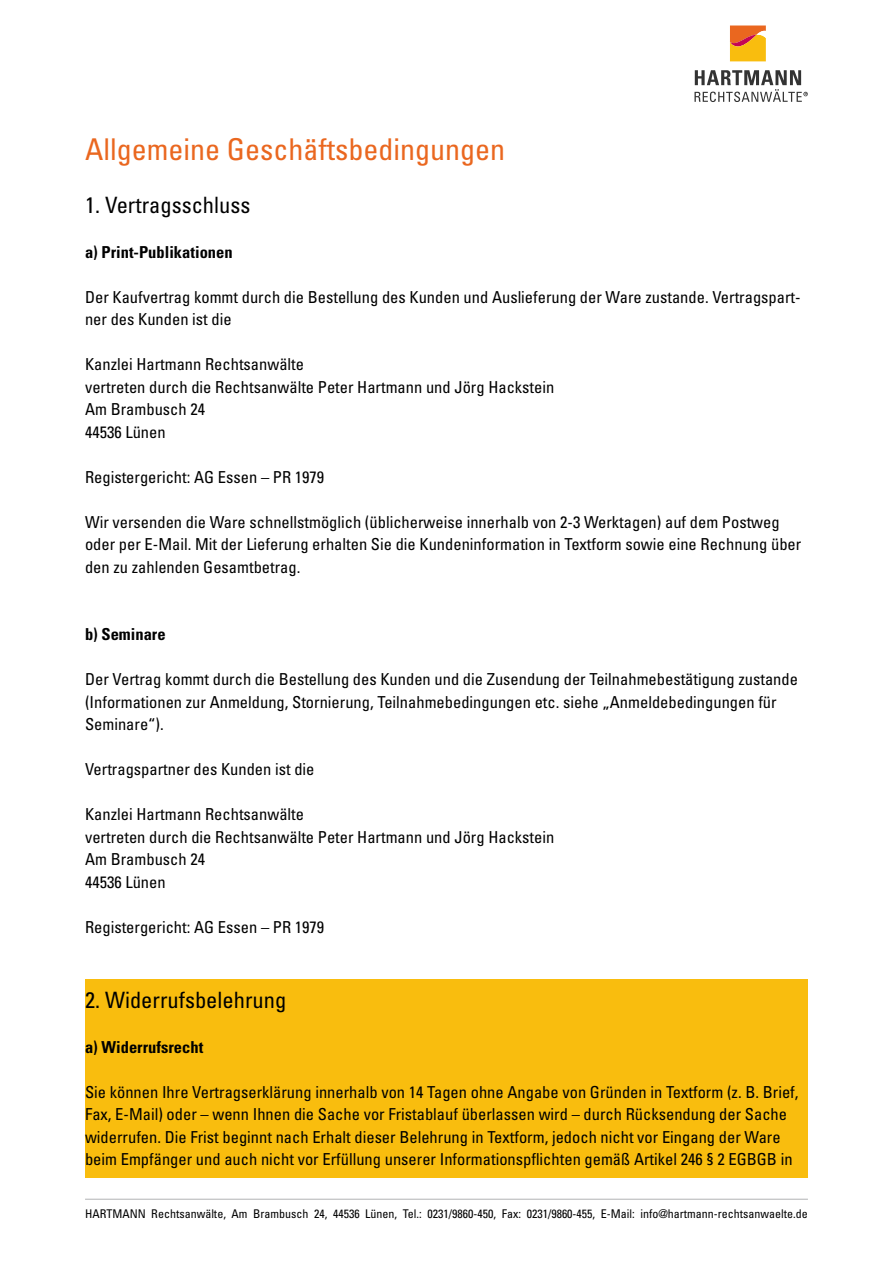
<style>
.page{position:relative;width:893px;height:1263px;background:#fff}
.page>*{position:absolute;margin:0;border:0;box-sizing:border-box;transform-origin:0 0}
.t1{font:condensed 30px "Univers";color:#ea671f}
.t2{font:condensed 22.5px "Univers";color:#000}
.t3{font:condensed 16.5px/22.5px "Univers";color:#000}
.t4{font:700 condensed 16.5px "Univers";color:#000}
.t5{font:condensed 12px "Univers";color:#000}
</style>
<div class="page">
<svg style="left:730px;top:26px;width:36px;height:35px"></svg>
<svg style="left:694px;top:70px;width:114px;height:32px"></svg>
<hr style="left:85px;top:1199px;width:723px;height:1px;background:#b1b3b4">
<div style="left:85px;top:979px;width:723px;height:199px;background:#f9bd0e"></div>
<h1 class="t1" style="left:85px;top:130px;width:421px">Allgemeine Geschäftsbedingungen</h1>
<h2 class="t2" style="left:85px;top:190px;width:167px">1. Vertragsschluss</h2>
<p class="t4" style="left:85px;top:242px;width:149px">a) Print-Publikationen</p>
<p class="t3" style="left:85px;top:285px;width:717px">Der Kaufvertrag kommt durch die Bestellung des Kunden und Auslieferung der Ware zustande. Vertragspart&shy;ner des Kunden ist die</p>
<p class="t3" style="left:85px;top:353px;width:471px">Kanzlei Hartmann Rechtsanwälte<br>vertreten durch die Rechtsanwälte Peter Hartmann und Jörg Hackstein<br>Am Brambusch 24<br>44536 Lünen</p>
<p class="t3" style="left:85px;top:465px;width:241px">Registergericht: AG Essen – PR 1979</p>
<p class="t3" style="left:85px;top:510px;width:718px">Wir versenden die Ware schnellstmöglich (üblicherweise innerhalb von 2-3 Werktagen) auf dem Postweg oder per E-Mail. Mit der Lieferung erhalten Sie die Kundeninformation in Textform sowie eine Rechnung über den zu zahlenden Gesamtbetrag.</p>
<p class="t4" style="left:85px;top:624px;width:82px">b) Seminare</p>
<p class="t3" style="left:85px;top:668px;width:714px">Der Vertrag kommt durch die Bestellung des Kunden und die Zusendung der Teilnahmebestätigung zustande (Informationen zur Anmeldung, Stornierung, Teilnahmebedingungen etc. siehe „Anmeldebedingungen für<br>Seminare“).</p>
<p class="t3" style="left:85px;top:758px;width:231px">Vertragspartner des Kunden ist die</p>
<p class="t3" style="left:85px;top:803px;width:471px">Kanzlei Hartmann Rechtsanwälte<br>vertreten durch die Rechtsanwälte Peter Hartmann und Jörg Hackstein<br>Am Brambusch 24<br>44536 Lünen</p>
<p class="t3" style="left:85px;top:915px;width:241px">Registergericht: AG Essen – PR 1979</p>
<h2 class="t2" style="left:85px;top:985px;width:203px">2. Widerrufsbelehrung</h2>
<p class="t4" style="left:85px;top:1037px;width:120px">a) Widerrufsrecht</p>
<p class="t3" style="left:85px;top:1080px;width:715px">Sie können Ihre Vertragserklärung innerhalb von 14 Tagen ohne Angabe von Gründen in Textform (z. B. Brief, Fax, E-Mail) oder – wenn Ihnen die Sache vor Fristablauf überlassen wird – durch Rücksendung der Sache widerrufen. Die Frist beginnt nach Erhalt dieser Belehrung in Textform, jedoch nicht vor Eingang der Ware beim Empfänger und auch nicht vor Erfüllung unserer Informationspflichten gemäß Artikel 246 § 2 EGBGB in</p>
<p class="t5" style="left:85px;top:1206px;width:724px">HARTMANN Rechtsanwälte, Am Brambusch 24, 44536 Lünen, Tel.: 0231/9860-450, Fax: 0231/9860-455, E-Mail: info@hartmann-rechtsanwaelte.de</p>
</div>
